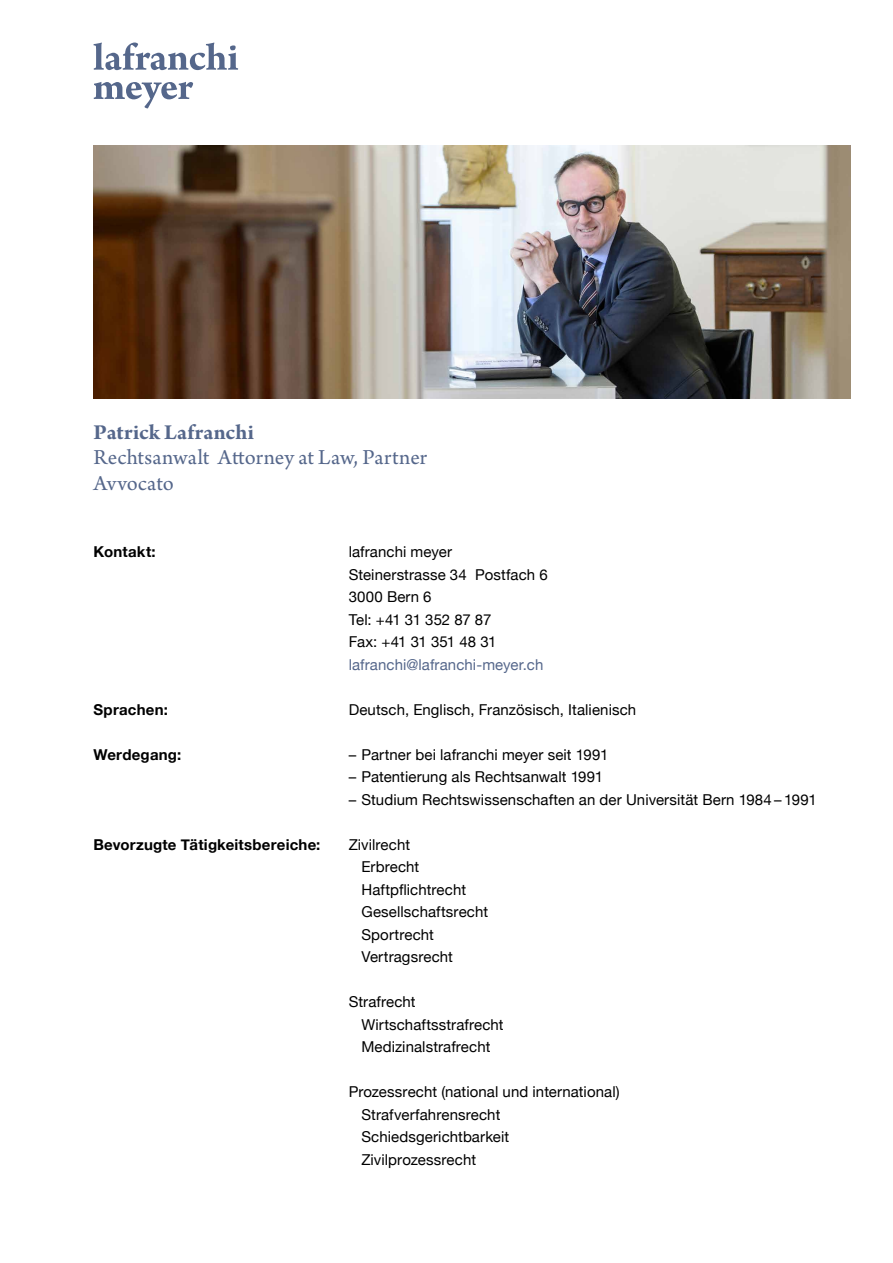
<style>
.page{position:relative;width:893px;height:1263px;background:#fff}
.page>*{position:absolute;margin:0;border:0;box-sizing:border-box;transform-origin:0 0}
.t1{font:22.5px/25.5px "Arno Pro";letter-spacing:.005em;color:#55678b}
.t2{font:700 22.5px "Arno Pro";letter-spacing:.01em;color:#55678b}
.t3{font:15px/22.5px "Helvetica Neue";letter-spacing:.005em;color:#000}
.t4{font:700 15px "Helvetica Neue";letter-spacing:.015em;color:#000}
.t5{font:15px "Helvetica Neue";letter-spacing:.005em;color:#55678b}
</style>
<div class="page">
<svg style="left:94px;top:43px;width:144px;height:27px"></svg>
<svg style="left:94px;top:82px;width:99px;height:26px"></svg>
<img style="left:94px;top:146px;width:756px;height:252px">
<h1 class="t2" style="left:94px;top:419px;width:162px">Patrick Lafranchi</h1>
<h1 class="t1" style="left:94px;top:446px;width:335px">Rechtsanwalt Attorney at Law, Partner<br>Avvocato</h1>
<p class="t4" style="left:94px;top:538px;width:64px">Kontakt:</p>
<p class="t3" style="left:349px;top:542px;width:200px">lafranchi meyer<br>Steinerstrasse 34 Postfach 6<br>3000 Bern 6<br>Tel: +41 31 352 87 87<br>Fax: +41 31 351 48 31</p>
<p class="t5" style="left:349px;top:654px;width:196px">lafranchi@lafranchi-meyer.ch</p>
<p class="t4" style="left:94px;top:696px;width:76px">Sprachen:</p>
<p class="t3" style="left:349px;top:699px;width:289px">Deutsch, Englisch, Französisch, Italienisch</p>
<p class="t4" style="left:94px;top:741px;width:89px">Werdegang:</p>
<p class="t3" style="left:349px;top:744px;width:261px">– Partner bei lafranchi meyer seit 1991</p>
<p class="t3" style="left:349px;top:767px;width:256px">– Patentierung als Rechtsanwalt 1991</p>
<p class="t3" style="left:349px;top:789px;width:470px">– Studium Rechtswissenschaften an der Universität Bern 1984 – 1991</p>
<p class="t4" style="left:94px;top:831px;width:228px">Bevorzugte Tätigkeitsbereiche:</p>
<p class="t3" style="left:361px;top:834px;width:128px;text-indent:-13px">Zivilrecht<br>Erbrecht<br>Haftpflichtrecht<br>Gesellschaftsrecht<br>Sportrecht<br>Vertragsrecht</p>
<p class="t3" style="left:361px;top:992px;width:144px;text-indent:-13px">Strafrecht<br>Wirtschaftsstrafrecht<br>Medizinalstrafrecht</p>
<p class="t3" style="left:361px;top:1082px;width:260px;text-indent:-13px">Prozessrecht (national und international)<br>Strafverfahrensrecht<br>Schiedsgerichtbarkeit<br>Zivilprozessrecht</p>
</div>
